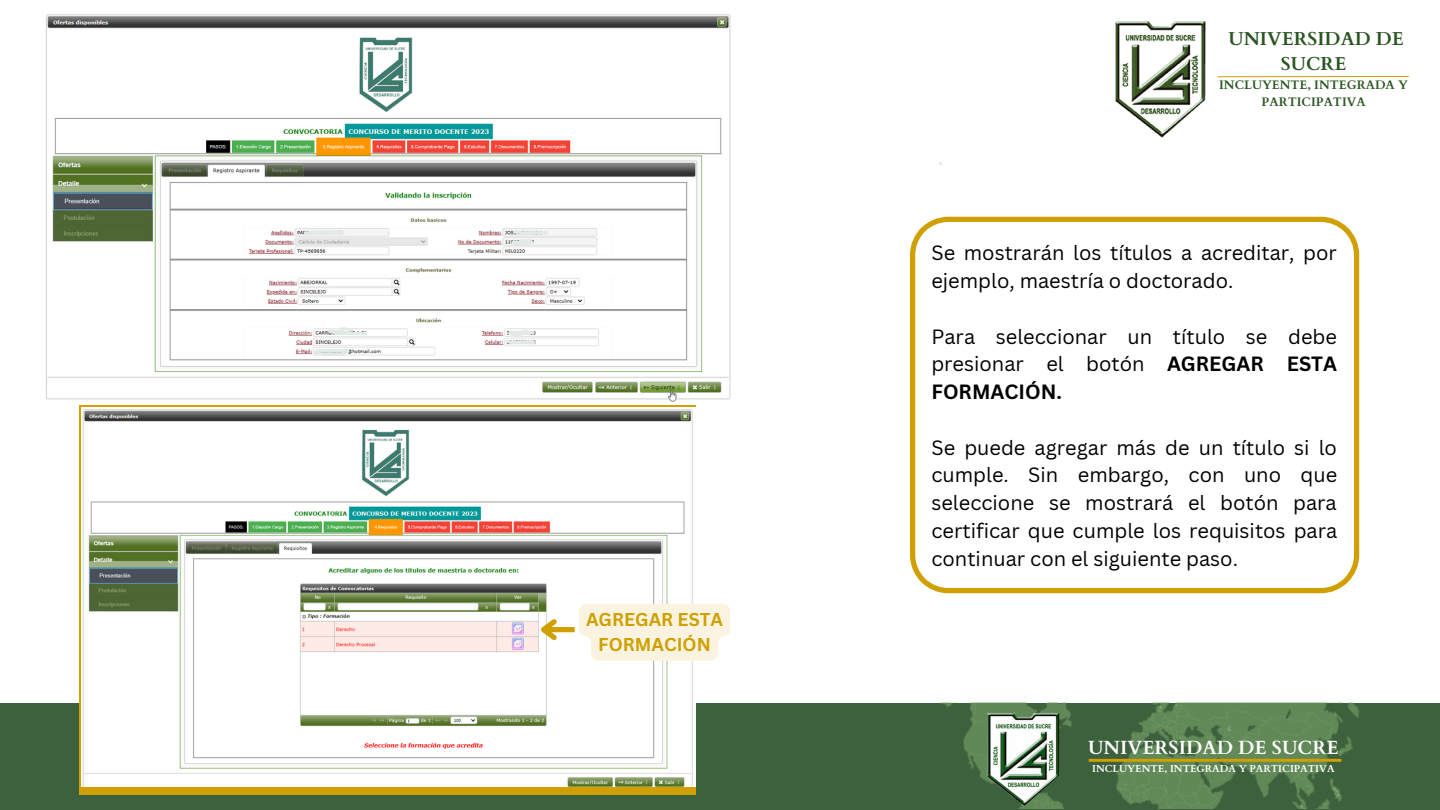
<style>
.page{position:relative;width:1440px;height:810px;background:#fff}
.page>*{position:absolute;margin:0;border:0;box-sizing:border-box;transform-origin:0 0}
.t1{font:20.1px/27.8px "Canva Sans";color:#000;text-align:justify}
.t2{font:700 19.1px "Cardo";color:#fff}
.t3{font:700 18.7px/25.6px "Cardo";color:#2a5421;text-align:center}
.t4{font:700 18.1px/24.8px "Canva Sans";color:#cfa000;text-align:center}
.t5{font:700 12.3px/16.8px "Cardo";color:#2a5421;text-align:center}
.t6{font:700 10.1px "Cardo";color:#fff}
.s1{font-weight:700}
</style>
<div class="page">
<svg style="left:910px;top:217px;width:449px;height:376px"></svg>
<img style="left:1115px;top:21px;width:103px;height:117px">
<hr style="left:1218px;top:76px;width:191px;height:1px;background:#cfa000">
<div style="left:0;top:703px;width:1440px;height:107px;background:#3d613d"></div>
<img style="left:940px;top:703px;width:420px;height:106px">
<img style="left:979px;top:703px;width:89px;height:106px">
<hr style="left:1089px;top:759px;width:252px;height:3px;background:#cfa000">
<svg style="left:79px;top:405px;width:617px;height:389px;background:#d4ad27"></svg>
<img style="left:46px;top:14px;width:685px;height:388px">
<img style="left:81px;top:408px;width:615px;height:378px">
<div style="left:544px;top:627px;width:31px;height:5px;background:#cfa000"></div>
<svg style="left:535px;top:614px;width:26px;height:31px"></svg>
<svg style="left:579px;top:604px;width:151px;height:57px;background:#f9f3e2"></svg>
<svg style="left:304px;top:231px;width:40px;height:4px"></svg>
<svg style="left:512px;top:230px;width:36px;height:15px"></svg>
<svg style="left:314px;top:349px;width:35px;height:7px"></svg>
<svg style="left:328px;top:327px;width:39px;height:8px"></svg>
<svg style="left:506px;top:330px;width:29px;height:14px"></svg>
<p class="t4" style="left:586px;top:607px;width:139px">AGREGAR ESTA<br>FORMACIÓN</p>
<p class="t3" style="left:1228px;top:26px;width:177px">UNIVERSIDAD DE<br>SUCRE</p>
<p class="t5" style="left:1219px;top:77px;width:190px">INCLUYENTE, INTEGRADA Y<br>PARTICIPATIVA</p>
<p class="t1" style="left:931px;top:239px;width:407px">Se mostrarán los títulos a acreditar, por ejemplo, maestría o doctorado.</p>
<p class="t1" style="left:931px;top:322px;width:407px">Para seleccionar un título se debe presionar el botón <span class="s1">AGREGAR ESTA FORMACIÓN.</span></p>
<p class="t1" style="left:931px;top:433px;width:407px">Se puede agregar más de un título si lo cumple. Sin embargo, con uno que seleccione se mostrará el botón para certificar que cumple los requisitos para continuar con el siguiente paso.</p>
<p class="t2" style="left:1088px;top:735px;width:252px">UNIVERSIDAD DE SUCRE</p>
<p class="t6" style="left:1092px;top:762px;width:244px">INCLUYENTE, INTEGRADA Y PARTICIPATIVA</p>
</div>
